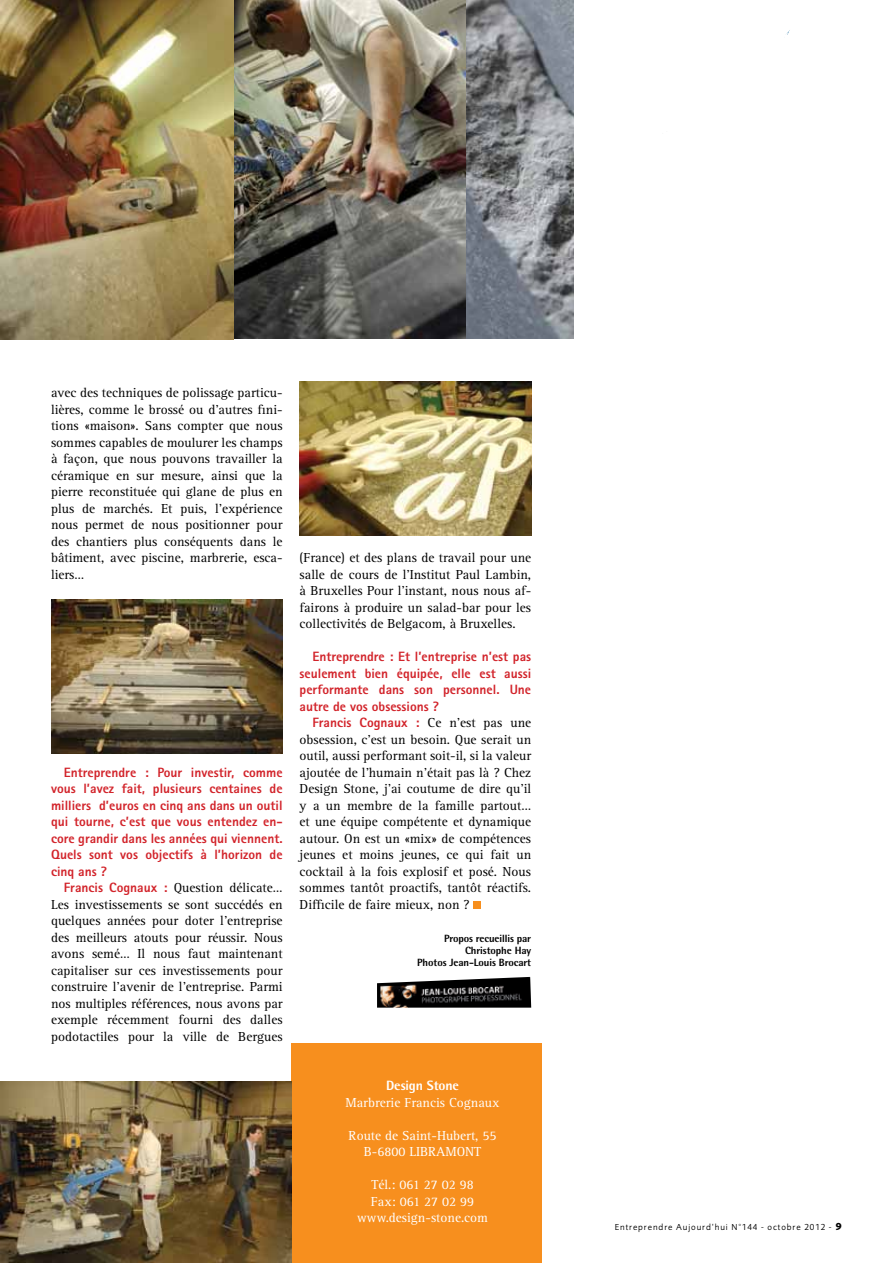
<style>
.page{position:relative;width:893px;height:1263px;background:#fff}
.page>*{position:absolute;margin:0;border:0;box-sizing:border-box;transform-origin:0 0}
.t1{font:13.5px/16.5px "Rotis Serif";color:#000;text-align:justify}
.t2{font:800 13.5px/16.5px "Rotis Sans Serif";color:#d2232a;text-align:justify}
.t3{font:13.5px/16.5px "Rotis Serif";color:#fff;text-align:center}
.t4{font:800 13.5px "Rotis Semi Sans";letter-spacing:-.01em;color:#fff}
.t5{font:800 10.5px/12.3px "Rotis Semi Sans";letter-spacing:-.01em;color:#000;text-align:right}
.t6{font:9px "Foundry Sans";letter-spacing:.1em;color:#000}
.s1{font-family:"Rotis Sans Serif";font-weight:800;color:#d2232a}
.s2{font-family:"Rotis Serif";font-weight:400;color:#000}
.s3{font-weight:700;font-size:10.5px}
</style>
<div class="page">
<div style="left:291px;top:1044px;width:250px;height:219px;background:#f78f1e"></div>
<div style="left:474px;top:902px;width:7px;height:7px;background:#f78f1e"></div>
<img style="left:377px;top:977px;width:154px;height:31px">
<img style="left:0;top:0;width:573px;height:339px">
<img style="left:0;top:1081px;width:291px;height:182px">
<img style="left:51px;top:599px;width:232px;height:154px">
<img style="left:300px;top:381px;width:231px;height:154px">
<p class="t1" style="left:51px;top:385px;width:233px">avec des techniques de polissage particu&shy;lières, comme le brossé ou d’autres fini&shy;tions «maison». Sans compter que nous sommes capables de moulurer les champs à façon, que nous pouvons travailler la céramique en sur mesure, ainsi que la pierre reconstituée qui glane de plus en plus de marchés. Et puis, l’expérience nous permet de nous positionner pour des chantiers plus conséquents dans le bâtiment, avec piscine, marbrerie, esca&shy;liers…</p>
<p class="t2" style="left:51px;top:763px;width:233px;text-indent:13px">Entreprendre : Pour investir, comme vous l’avez fait, plusieurs centaines de milliers d’euros en cinq ans dans un outil qui tourne, c’est que vous entendez en&shy;core grandir dans les années qui viennent.<br>Quels sont vos objectifs à l’horizon de cinq ans ?</p>
<p class="t1" style="left:51px;top:880px;width:233px;text-indent:13px"><span class="s1">Francis Cognaux :</span> Question délicate… Les investissements se sont succédés en quelques années pour doter l’entreprise des meilleurs atouts pour réussir. Nous avons semé… Il nous faut maintenant capitaliser sur ces investissements pour construire l’avenir de l’entreprise. Parmi nos multiples références, nous avons par exemple récemment fourni des dalles podotactiles pour la ville de Bergues</p>
<p class="t1" style="left:300px;top:550px;width:233px">(France) et des plans de travail pour une salle de cours de l’Institut Paul Lambin, à Bruxelles Pour l’instant, nous nous af&shy;fairons à produire un salad-bar pour les collectivités de Belgacom, à Bruxelles.</p>
<p class="t2" style="left:300px;top:648px;width:233px;text-indent:13px">Entreprendre : Et l’entreprise n’est pas seulement bien équipée, elle est aussi performante dans son personnel. Une autre de vos obsessions ?</p>
<p class="t2" style="left:312px;top:714px;width:220px">Francis Cognaux : <span class="s2">Ce n’est pas une</span></p>
<p class="t1" style="left:300px;top:731px;width:233px">obsession, c’est un besoin. Que serait un outil, aussi performant soit-il, si la valeur ajoutée de l’humain n’était pas là ? Chez Design Stone, j’ai coutume de dire qu’il y a un membre de la famille partout… et une équipe compétente et dynamique autour. On est un «mix» de compétences jeunes et moins jeunes, ce qui fait un cocktail à la fois explosif et posé. Nous sommes tantôt proactifs, tantôt réactifs.<br>Difficile de faire mieux, non ?</p>
<p class="t5" style="left:417px;top:932px;width:115px">Propos recueillis par<br>Christophe Hay<br>Photos Jean-Louis Brocart</p>
<p class="t4" style="left:386px;top:1077px;width:74px">Design Stone</p>
<p class="t3" style="left:346px;top:1094px;width:156px">Marbrerie Francis Cognaux</p>
<p class="t3" style="left:349px;top:1127px;width:149px">Route de Saint-Hubert, 55<br>B-6800 LIBRAMONT</p>
<p class="t3" style="left:357px;top:1177px;width:132px">Tél.: 061 27 02 98<br>Fax: 061 27 02 99 www.design-stone.com</p>
<p class="t6" style="left:615px;top:1222px;width:229px">Entreprendre Aujourd’hui N°144 - octobre 2012 - <span class="s3">9</span></p>
</div>
